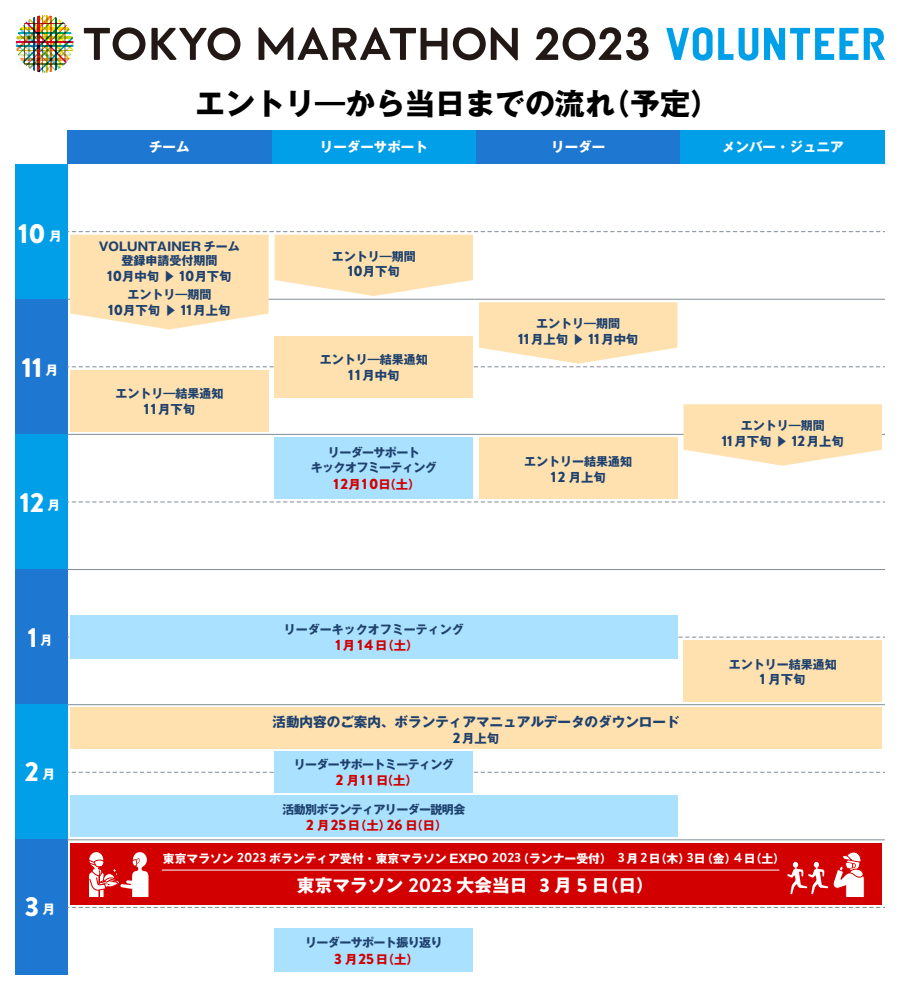
<style>
.page{position:relative;width:900px;height:990px;background:#fff}
.page>*{position:absolute;margin:0;border:0;box-sizing:border-box;transform-origin:0 0}
.t1{font:700 30px "Gothic MB101 Pr 5";color:#000}
.t2{font:900 27.6px "Brandon Grotesque";color:#fff}
.t3{font:900 27.6px "Brandon Grotesque";color:#fff;scale:.92 1}
.t4{font:700 17.73px "Gothic MB101 Pr 5";color:#fff}
.t5{font:700 13.56px "Gothic MB101 Pr 5";color:#1e416e}
.t6{font:700 13.5px "Gothic MB101 Pr 5";color:#fff}
.t7{font:700 12.33px "Gothic MB101 Pr 5";color:#1e416e}
.t8{font:700 12.33px "Gothic MB101 Pr 5";color:#d20000}
.t9{font:700 12px/14.4px "Gothic MB101 Pr 5";color:#1e416e;text-align:center}
.t10{font:700 12px/15px "Gothic MB101 Pr 5";letter-spacing:-.05em;color:#1e416e;text-align:center}
.t11{font:700 11.82px "Gothic MB101 Pr 5";color:#fff}
.s1{font-family:"Gothic MB101 Pr 5";font-weight:700;font-size:12.78px}
.s2{font-family:"Brandon Grotesque";font-weight:900;font-size:15px}
.s3{font-family:"Brandon Grotesque";font-size:13.38px}
.s4{font-family:"Brandon Grotesque";font-size:20.04px}
.s5{font-family:"Brandon Grotesque";font-weight:900;font-size:20.04px}
</style>
<div class="page">
<div style="left:272px;top:131px;width:204px;height:33px;background:#009fe8"></div>
<div style="left:15px;top:164px;width:52px;height:135px;background:#009fe8"></div>
<div style="left:15px;top:299px;width:52px;height:135px;background:#1e78d2"></div>
<div style="left:15px;top:434px;width:52px;height:136px;background:#009fe8"></div>
<div style="left:15px;top:570px;width:52px;height:135px;background:#1e78d2"></div>
<div style="left:15px;top:705px;width:52px;height:135px;background:#009fe8"></div>
<div style="left:15px;top:840px;width:52px;height:135px;background:#1e78d2"></div>
<div style="left:476px;top:131px;width:205px;height:33px;background:#1e78d2"></div>
<div style="left:67px;top:131px;width:205px;height:33px;background:#1e78d2"></div>
<div style="left:681px;top:131px;width:204px;height:33px;background:#009fe8"></div>
<div style="left:70px;top:370px;width:199px;height:61px;background:#ffe1af"></div>
<div style="left:479px;top:437px;width:199px;height:62px;background:#ffe1af"></div>
<div style="left:684px;top:640px;width:198px;height:62px;background:#ffe1af"></div>
<div style="left:275px;top:437px;width:198px;height:62px;background:#aae1ff"></div>
<div style="left:70px;top:796px;width:608px;height:41px;background:#aae1ff"></div>
<div style="left:70px;top:708px;width:812px;height:41px;background:#ffe1af"></div>
<div style="left:70px;top:843px;width:812px;height:61px;background:#d20000"></div>
<hr style="left:162px;top:870px;width:617px;height:1px;background:#fff">
<svg style="left:787px;top:852px;width:78px;height:44px"></svg>
<svg style="left:88px;top:852px;width:60px;height:45px"></svg>
<svg style="left:666px;top:27px;width:67px;height:34px"></svg>
<svg style="left:739px;top:28px;width:19px;height:33px"></svg>
<svg style="left:764px;top:28px;width:121px;height:32px"></svg>
<svg style="left:453px;top:27px;width:65px;height:33px"></svg>
<svg style="left:259px;top:27px;width:188px;height:33px"></svg>
<svg style="left:84px;top:27px;width:156px;height:33px"></svg>
<svg style="left:535px;top:27px;width:114px;height:34px"></svg>
<img style="left:16px;top:15px;width:57px;height:58px">
<hr style="left:37px;top:15px;width:2px;height:58px;background:#df1514">
<hr style="left:24px;top:15px;width:1px;height:58px;background:#9a6228">
<hr style="left:51px;top:15px;width:1px;height:58px;background:#ed761e">
<hr style="left:55px;top:15px;width:1px;height:58px;background:#006f46">
<hr style="left:59px;top:15px;width:2px;height:58px;background:#fff000">
<hr style="left:64px;top:15px;width:1px;height:58px;background:#c7b8af">
<hr style="left:28px;top:15px;width:2px;height:58px;background:#a0c9d7">
<hr style="left:42px;top:15px;width:1px;height:58px;background:#d68d0d">
<hr style="left:46px;top:15px;width:2px;height:58px;background:#d7c900">
<hr style="left:33px;top:15px;width:1px;height:58px;background:#005bab">
<hr style="left:67px;top:434px;width:818px;height:1px;background:#828c96">
<hr style="left:67px;top:569px;width:818px;height:1px;background:#828c96">
<svg style="left:67px;top:502px;width:818px;height:1px"></svg>
<hr style="left:67px;top:704px;width:818px;height:1px;background:#828c96">
<svg style="left:67px;top:637px;width:818px;height:1px"></svg>
<hr style="left:67px;top:839px;width:818px;height:1px;background:#828c96">
<svg style="left:67px;top:772px;width:818px;height:1px"></svg>
<svg style="left:67px;top:907px;width:818px;height:1px"></svg>
<svg style="left:67px;top:231px;width:818px;height:136px"></svg>
<svg style="left:684px;top:404px;width:198px;height:62px;background:#ffe5ba"></svg>
<div style="left:70px;top:615px;width:608px;height:44px;background:#aae1ff"></div>
<div style="left:275px;top:752px;width:198px;height:41px;background:#aae1ff"></div>
<div style="left:275px;top:929px;width:198px;height:43px;background:#aae1ff"></div>
<div style="left:275px;top:336px;width:198px;height:61px;background:#ffe1af"></div>
<h2 class="t2" style="left:18px;top:213px;width:45px">10 <span class="s1">月</span></h2>
<h2 class="t2" style="left:22px;top:348px;width:38px">11 <span class="s1">月</span></h2>
<h2 class="t2" style="left:20px;top:483px;width:42px">12 <span class="s1">月</span></h2>
<h1 class="t1" style="left:195px;top:79px;width:526px">エントリ―から当日までの流れ（予定）</h1>
<p class="t6" style="left:149px;top:136px;width:42px">チーム</p>
<p class="t6" style="left:320px;top:136px;width:109px">リーダーサポート</p>
<p class="t6" style="left:551px;top:136px;width:55px">リーダー</p>
<p class="t6" style="left:722px;top:136px;width:123px">メンバー・ジュニア</p>
<p class="t9" style="left:99px;top:238px;width:142px">VOLUNTAINER チーム登録申請受付期間</p>
<p class="t7" style="left:107px;top:267px;width:126px"><span class="s2">10</span>月中旬 ▶ <span class="s2">10</span>月下旬</p>
<p class="t9" style="left:127px;top:287px;width:85px">エントリ―期間</p>
<p class="t7" style="left:108px;top:300px;width:124px"><span class="s2">10</span>月下旬 ▶ <span class="s2">11</span>月上旬</p>
<p class="t9" style="left:115px;top:386px;width:109px">エントリ―結果通知</p>
<p class="t7" style="left:144px;top:399px;width:53px"><span class="s2">11</span>月下旬</p>
<p class="t9" style="left:332px;top:248px;width:85px">エントリ―期間</p>
<p class="t7" style="left:348px;top:261px;width:53px"><span class="s2">10</span>月下旬</p>
<p class="t9" style="left:320px;top:352px;width:109px">エントリ―結果通知</p>
<p class="t7" style="left:348px;top:365px;width:53px"><span class="s2">11</span>月中旬</p>
<p class="t10" style="left:311px;top:444px;width:127px">リーダーサポート<br>キックオフミーティング</p>
<p class="t8" style="left:333px;top:474px;width:88px"><span class="s2">12</span>月<span class="s2">10</span>日（土）</p>
<p class="t9" style="left:536px;top:316px;width:85px">エントリ―期間</p>
<p class="t7" style="left:518px;top:329px;width:122px"><span class="s2">11</span>月上旬 ▶ <span class="s2">11</span>月中旬</p>
<p class="t9" style="left:524px;top:453px;width:109px">エントリー結果通知</p>
<p class="t7" style="left:551px;top:467px;width:56px"><span class="s2">12</span> 月上旬</p>
<p class="t9" style="left:741px;top:418px;width:85px">エントリ―期間</p>
<p class="t7" style="left:722px;top:431px;width:124px"><span class="s2">11</span>月下旬 ▶ <span class="s2">12</span>月上旬</p>
<h2 class="t3" style="left:28px;top:617px;width:28px">1<span class="s1">月</span></h2>
<h2 class="t2" style="left:25px;top:752px;width:32px">2<span class="s1">月</span></h2>
<h2 class="t2" style="left:25px;top:887px;width:32px">3 <span class="s1">月</span></h2>
<p class="t9" style="left:284px;top:621px;width:181px">リーダーキックオフミーティング</p>
<p class="t8" style="left:336px;top:635px;width:84px"><span class="s2">1</span>月<span class="s2">14</span>日（土）</p>
<p class="t5" style="left:272px;top:710px;width:409px">活動内容のご案内、ボランティアマニュアルデータのダウンロード</p>
<p class="t7" style="left:453px;top:728px;width:48px"><span class="s2">2</span>月上旬</p>
<p class="t10" style="left:294px;top:756px;width:162px">リーダーサポートミーティング</p>
<p class="t8" style="left:336px;top:770px;width:84px"><span class="s2">2</span> 月<span class="s2">11</span> 日（土）</p>
<p class="t10" style="left:282px;top:801px;width:184px">活動別ボランティアリーダー説明会</p>
<p class="t8" style="left:306px;top:815px;width:143px"><span class="s2">2</span> 月<span class="s2">25</span>日（土）<span class="s2">26</span> 日（日）</p>
<p class="t9" style="left:729px;top:656px;width:109px">エントリー結果通知</p>
<p class="t7" style="left:760px;top:669px;width:47px"><span class="s2">1</span> 月下旬</p>
<p class="t11" style="left:163px;top:848px;width:624px">東京マラソン <span class="s3">2023</span> ボランティア受付・東京マラソン EXPO <span class="s3">2023</span>（ランナー受付） <span class="s3">3</span>月 <span class="s3">2</span>日（木）<span class="s3">3</span>日（金）<span class="s3">4</span>日（土）</p>
<h3 class="t4" style="left:297px;top:871px;width:359px">東京マラソン <span class="s4">2023</span> 大会当日 <span class="s5">3</span> 月 <span class="s5">5</span> 日（日）</h3>
<p class="t10" style="left:305px;top:934px;width:139px">リーダーサポート振り返り</p>
<p class="t8" style="left:334px;top:949px;width:86px"><span class="s2">3</span> 月<span class="s2">25</span>日（土）</p>
</div>
